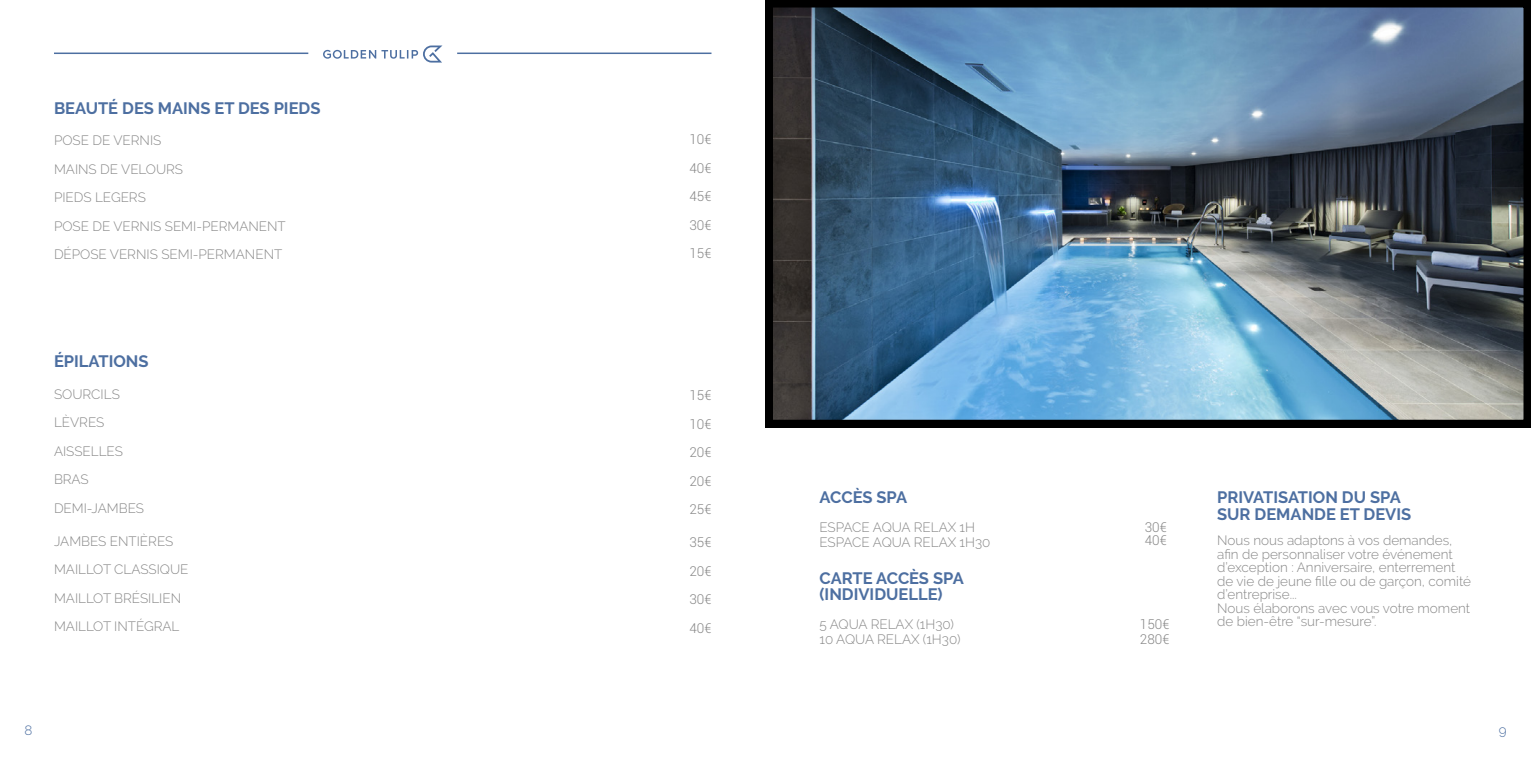
<style>
.page{position:relative;width:1531px;height:766px;background:#fff}
.page>*{position:absolute;margin:0;border:0;box-sizing:border-box;transform-origin:0 0}
.t1{font:700 16.5px/16.5px "Raleway";color:#4d6fa1}
.t2{font:300 13.5px/28.5px "Raleway";color:#878787}
.t3{font:300 13.5px/28.5px "Roboto";color:#878787;text-align:justify}
.t4{font:300 13.5px "Raleway";color:#4d6fa1}
</style>
<div class="page">
<hr style="left:54px;top:52px;width:254px;height:2px;background:#4d6fa1">
<hr style="left:457px;top:52px;width:254px;height:2px;background:#4d6fa1">
<svg style="left:323px;top:45px;width:119px;height:18px"></svg>
<img style="left:774px;top:9px;width:748px;height:409px">
<div style="left:765px;top:0;width:766px;height:427px;border:8px solid #000"></div>
<p class="t1" style="left:54px;top:100px;width:268px">BEAUTÉ DES MAINS ET DES PIEDS</p>
<p class="t2" style="left:54px;top:126px;width:233px">POSE DE VERNIS<br>MAINS DE VELOURS<br>PIEDS LEGERS<br>POSE DE VERNIS SEMI-PERMANENT<br>DÉPOSE VERNIS SEMI-PERMANENT</p>
<p class="t1" style="left:54px;top:352px;width:96px">ÉPILATIONS</p>
<p class="t2" style="left:54px;top:379px;width:91px">SOURCILS<br>LÈVRES<br>AISSELLES<br>BRAS<br>DEMI-JAMBES</p>
<p class="t2" style="left:54px;top:526px;width:136px">JAMBES ENTIÈRES<br>MAILLOT CLASSIQUE<br>MAILLOT BRÉSILIEN<br>MAILLOT INTÉGRAL</p>
<p class="t3" style="left:689px;top:124px;width:24px">10€ 40€ 45€ 30€ 15€</p>
<p class="t3" style="left:689px;top:380px;width:24px">15€ 10€ 20€ 20€ 25€</p>
<p class="t3" style="left:689px;top:527px;width:24px">35€ 20€ 30€ 40€</p>
<p class="t1" style="left:819px;top:489px;width:89px">ACCÈS SPA</p>
<p class="t2" style="left:819px;top:520px;width:172px;line-height:15px">ESPACE AQUA RELAX 1H<br>ESPACE AQUA RELAX 1H30</p>
<p class="t1" style="left:819px;top:569px;width:146px">CARTE ACCÈS SPA (INDIVIDUELLE)</p>
<p class="t2" style="left:819px;top:616px;width:142px;line-height:15px">5 AQUA RELAX (1H30)<br>10 AQUA RELAX (1H30)</p>
<p class="t3" style="left:1145px;top:519px;width:24px;line-height:13.5px">30€<br>40€</p>
<p class="t3" style="left:1140px;top:616px;width:31px;line-height:15px">150€<br>280€</p>
<p class="t1" style="left:1217px;top:489px;width:196px">PRIVATISATION DU SPA<br>SUR DEMANDE ET DEVIS</p>
<p class="t2" style="left:1217px;top:533px;width:255px;line-height:13.5px">Nous nous adaptons à vos demandes, afin de personnaliser votre événement d’exception : Anniversaire, enterrement de vie de jeune fille ou de garçon, comité d’entreprise...<br>Nous élaborons avec vous votre moment de bien-être “sur-mesure”.</p>
<p class="t4" style="left:24px;top:722px;width:9px">8</p>
<p class="t4" style="left:1498px;top:722px;width:9px">9</p>
</div>
